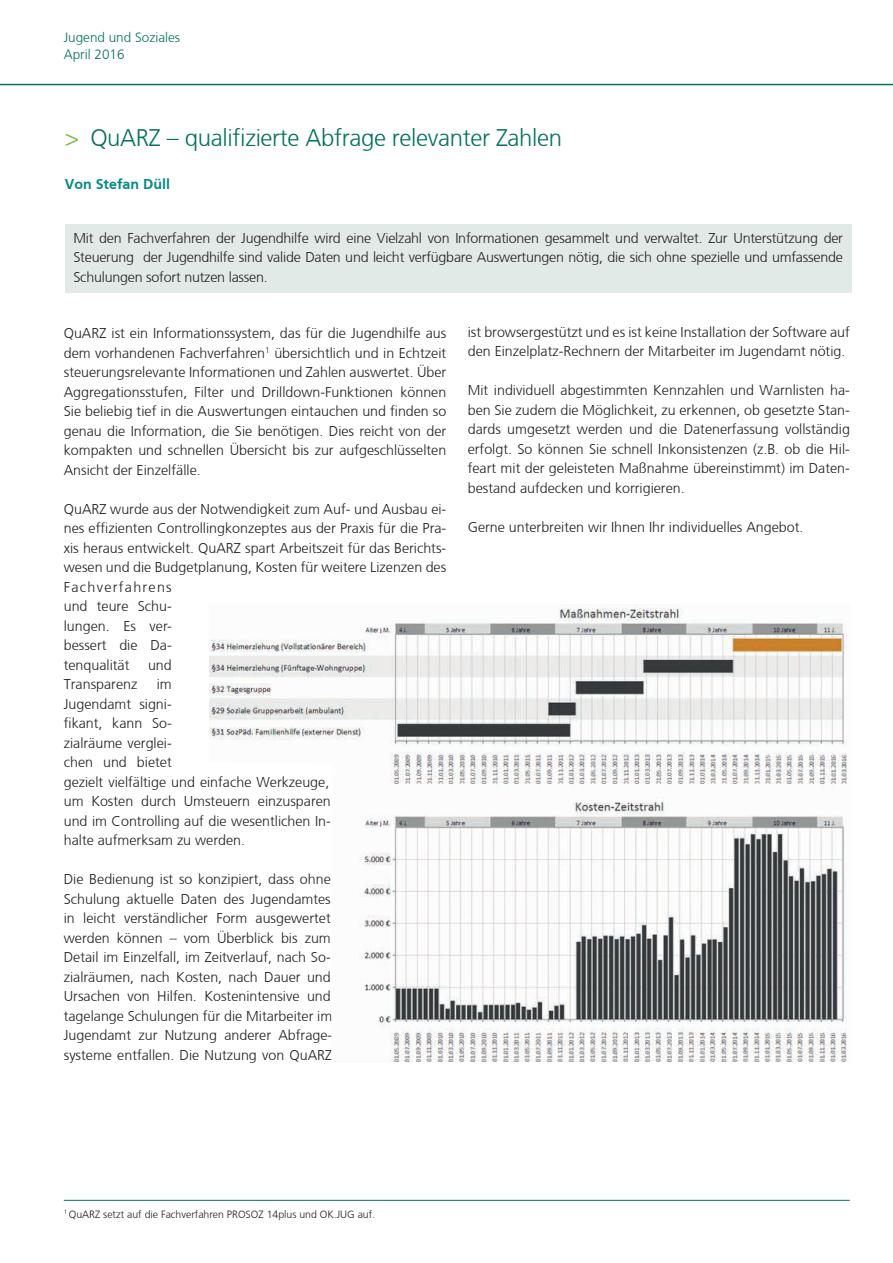
<style>
.page{position:relative;width:893px;height:1263px;background:#fff}
.page>*{position:absolute;margin:0;border:0;box-sizing:border-box;transform-origin:0 0}
.t1{font:300 24px "Frutiger CE";letter-spacing:-.015em;color:#01745c}
.t2{font:300 14.25px/19.5px "Frutiger CE";color:#231f20;text-align:justify}
.t3{font:700 14.25px "Frutiger CE";color:#008e84}
.t4{font:300 13.5px/16.2px "Frutiger CE";color:#01745c}
.t5{font:300 10.5px "Frutiger CE";color:#231f20}
.s1{color:#71bf44}
</style>
<div class="page">
<hr style="left:0;top:84px;width:893px;height:1px;background:#01745c">
<div style="left:65px;top:224px;width:786px;height:68px;background:#e2eae7"></div>
<hr style="left:64px;top:1200px;width:786px;height:1px;background:#01745c">
<img style="left:209px;top:604px;width:638px;height:458px">
<p class="t4" style="left:64px;top:29px;width:118px">Jugend und Soziales<br>April 2016</p>
<h1 class="t1" style="left:65px;top:123px;width:499px"><span class="s1">&gt;</span> QuARZ – qualifizierte Abfrage relevanter Zahlen</h1>
<p class="t3" style="left:65px;top:175px;width:107px">Von Stefan Düll</p>
<p class="t2" style="left:73px;top:228px;width:771px">Mit den Fachverfahren der Jugendhilfe wird eine Vielzahl von Informationen gesammelt und verwaltet. Zur Unterstützung der Steuerung der Jugendhilfe sind valide Daten und leicht verfügbare Auswertungen nötig, die sich ohne spezielle und umfassende Schulungen sofort nutzen lassen.</p>
<p class="t2" style="left:64px;top:324px;width:384px">QuARZ ist ein Informationssystem, das für die Jugendhilfe aus dem vorhandenen Fachverfahren<sup>1</sup> übersichtlich und in Echtzeit steuerungsrelevante Informationen und Zahlen auswertet. Über Aggregationsstufen, Filter und Drilldown-Funktionen können Sie beliebig tief in die Auswertungen eintauchen und finden so genau die Information, die Sie benötigen. Dies reicht von der kompakten und schnellen Übersicht bis zur aufgeschlüsselten Ansicht der Einzelfälle.</p>
<p class="t2" style="left:64px;top:499px;width:384px;text-align:left">QuARZ wurde aus der Notwendigkeit zum Auf- und Ausbau ei&shy;nes effizienten Controllingkonzeptes aus der Praxis für die Pra&shy;xis heraus entwickelt. QuARZ spart Arbeitszeit für das Berichts&shy;wesen und die Budgetplanung, Kosten für weitere Lizenzen des Fachverfahrens<br>und teure Schu-<br>lungen. Es ver-<br>bessert die Da-<br>tenqualität</p>
<p class="t2" style="left:148px;top:655px;width:25px">und</p>
<p class="t2" style="left:64px;top:675px;width:269px;text-align:left;text-indent:93px">im<br>Jugendamt signi-<br>fikant, kann So-<br>zialräume verglei-<br>chen und bietet<br>gezielt vielfältige und einfache Werkzeuge, um Kosten durch Umsteuern einzusparen und im Controlling auf die wesentlichen In&shy;halte aufmerksam zu werden.</p>
<p class="t2" style="left:64px;top:869px;width:270px">Die Bedienung ist so konzipiert, dass ohne Schulung aktuelle Daten des Jugendamtes in leicht verständlicher Form ausgewertet werden können – vom Überblick bis zum Detail im Einzelfall, im Zeitverlauf, nach So&shy;zialräumen, nach Kosten, nach Dauer und Ursachen von Hilfen. Kostenintensive und tagelange Schulungen für die Mitarbeiter im Jugendamt zur Nutzung anderer Abfrage&shy;systeme entfallen. Die Nutzung von QuARZ</p>
<p class="t2" style="left:64px;top:675px;width:75px">Transparenz</p>
<p class="t2" style="left:468px;top:322px;width:384px">ist browsergestützt und es ist keine Installation der Software auf den Einzelplatz-Rechnern der Mitarbeiter im Jugendamt nötig.</p>
<p class="t2" style="left:468px;top:380px;width:384px">Mit individuell abgestimmten Kennzahlen und Warnlisten ha&shy;ben Sie zudem die Möglichkeit, zu erkennen, ob gesetzte Stan&shy;dards umgesetzt werden und die Datenerfassung vollständig erfolgt. So können Sie schnell Inkonsistenzen (z.B. ob die Hil&shy;feart mit der geleisteten Maßnahme übereinstimmt) im Daten&shy;bestand aufdecken und korrigieren.</p>
<p class="t2" style="left:468px;top:517px;width:337px">Gerne unterbreiten wir Ihnen Ihr individuelles Angebot.</p>
<p class="t5" style="left:64px;top:1208px;width:313px"><sup>1</sup> QuARZ setzt auf die Fachverfahren PROSOZ 14plus und OK.JUG auf.</p>
</div>
